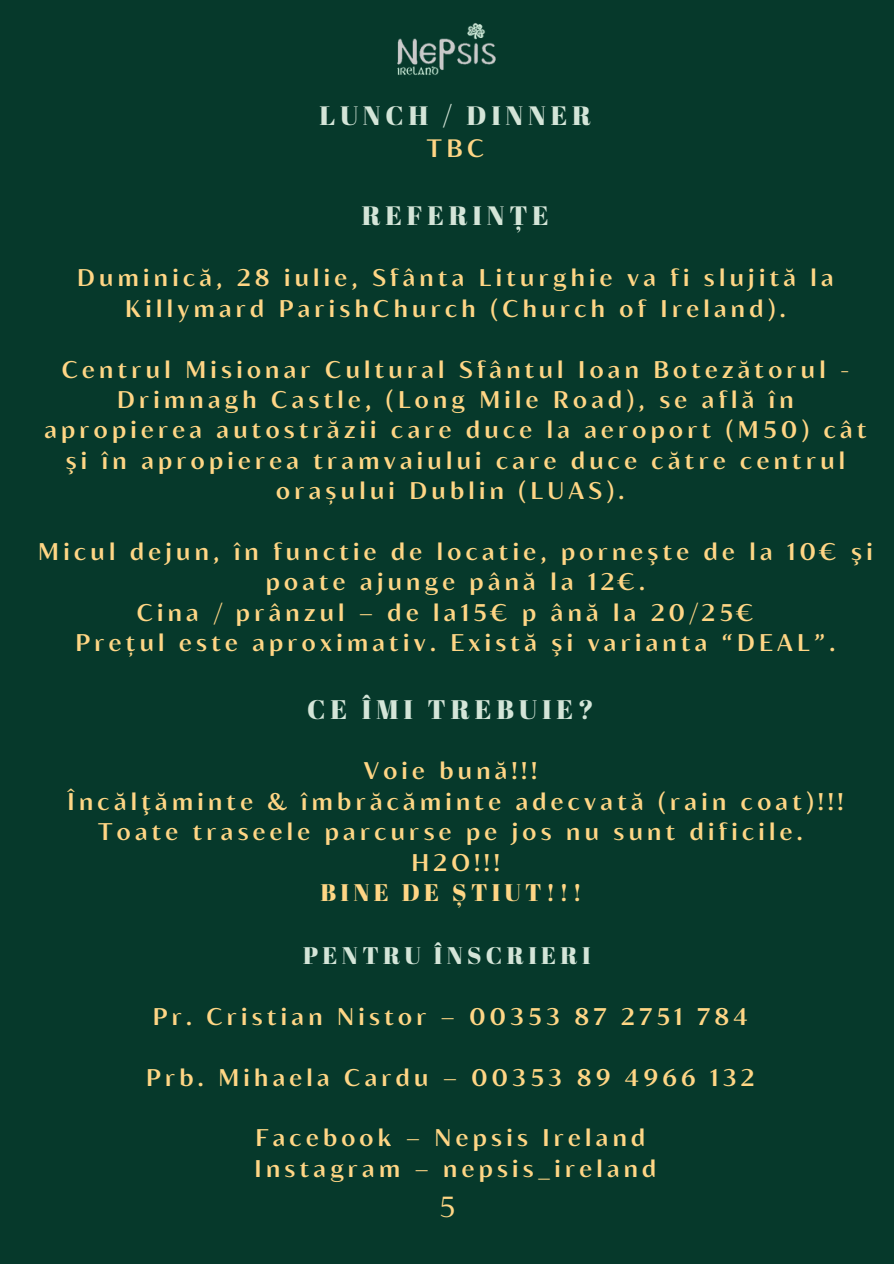
<style>
.page{position:relative;width:894px;height:1264px;background:#fff}
.page>*{position:absolute;margin:0;border:0;box-sizing:border-box;transform-origin:0 0}
.t1{font:28.95px "Blacker Sans Text";color:#ffd685}
.t2{font:26.85px "Abril Fatface";letter-spacing:.18em;color:#d4e5d8}
.t3{font:26.55px "Abril Fatface";letter-spacing:.18em;color:#d4e5d8}
.t4{font:700 25.05px "Blacker Sans Text";color:#ffd685}
.t5{font:700 24px/30.3px "Blacker Sans Text";letter-spacing:.18em;color:#ffd685;text-align:center}
.t6{font:24px "Abril Fatface";letter-spacing:.18em;color:#d4e5d8}
.t7{font:24px "Abril Fatface";letter-spacing:.18em;color:#ffd685}
</style>
<div class="page">
<div style="left:0;top:0;width:893px;height:1263px;background:#06392b"></div>
<img style="left:397px;top:23px;width:99px;height:53px">
<h1 class="t3" style="left:319px;top:97px;width:273px">LUNCH / DINNER</h1>
<h1 class="t4" style="left:427px;top:132px;width:58px">TBC</h1>
<h3 class="t3" style="left:361px;top:196px;width:188px">REFERINŢ E</h3>
<h3 class="t5" style="left:77px;top:262px;width:757px">Duminică, 28 iulie, Sfânta Liturghie va fi slujită la<br>Killymard ParishChurch (Church of Ireland).</h3>
<h3 class="t5" style="left:44px;top:353px;width:823px">Centrul Misionar Cultural Sfântul Ioan Botezătorul - Drimnagh Castle, (Long Mile Road), se află în apropierea autostrăzii care duce la aeroport (M50) cât şi în apropierea tramvaiului care duce către centrul orașului Dublin (LUAS).</h3>
<h1 class="t5" style="left:38px;top:535px;width:835px">Micul dejun, în functie de locatie, porneşte de la 10€ şi</h1>
<h1 class="t5" style="left:266px;top:566px;width:381px">poate ajunge până la 12€.</h1>
<h1 class="t5" style="left:137px;top:596px;width:618px">Cina / prânzul – de la15€ p ână la 20/25€</h1>
<h1 class="t5" style="left:76px;top:626px;width:761px">Prețul este aproximativ. Există şi varianta “DEAL”.</h1>
<p class="t2" style="left:307px;top:690px;width:288px">CE ÎMI TREBUIE?</p>
<p class="t5" style="left:363px;top:755px;width:175px">Voie bună!!!</p>
<p class="t5" style="left:68px;top:785px;width:777px">Încălţăminte &amp; îmbrăcăminte adecvată (rain coat)!!!</p>
<p class="t5" style="left:98px;top:815px;width:706px">Toate traseele parcurse pe jos nu sunt dificile.</p>
<p class="t5" style="left:411px;top:846px;width:89px">H2O!!!</p>
<h2 class="t7" style="left:320px;top:875px;width:263px">BINE DE Ş TIUT!!!</h2>
<h3 class="t6" style="left:303px;top:938px;width:289px">PENTRU ÎNSCRIERI</h3>
<h3 class="t5" style="left:153px;top:1000px;width:596px">Pr. Cristian Nistor – 00353 87 2751 784</h3>
<h3 class="t5" style="left:146px;top:1061px;width:609px">Prb. Mihaela Cardu – 00353 89 4966 132</h3>
<h3 class="t5" style="left:255px;top:1121px;width:391px">Facebook – Nepsis Ireland</h3>
<p class="t5" style="left:254px;top:1152px;width:403px">Instagram – nepsis_ireland</p>
<h1 class="t1" style="left:439px;top:1188px;width:17px">5</h1>
</div>
